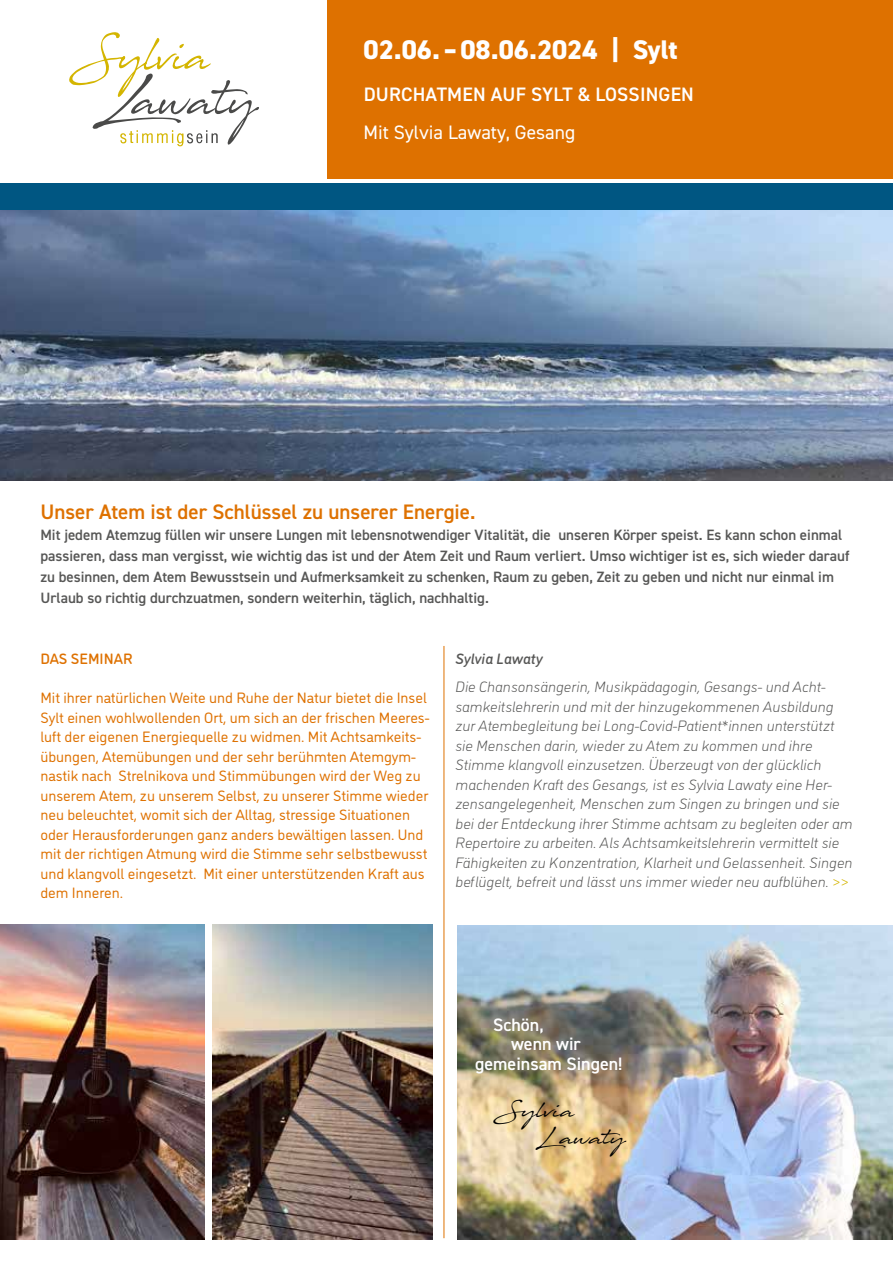
<style>
.page{position:relative;width:893px;height:1263px;background:#fff}
.page>*{position:absolute;margin:0;border:0;box-sizing:border-box;transform-origin:0 0}
.t1{font:800 27px "DIN2014";color:#fff}
.t2{font:600 21px "DIN2014";color:#de7100}
.t3{font:21px/27px "Javacom";color:#000}
.t4{font:600 19.5px "DIN2014";letter-spacing:.01em;color:#fff}
.t5{font:19.5px "DIN2014";color:#fff}
.t6{font:600 18px "DIN2014";color:#fff}
.t7{font:italic 300 15px/19.5px "DI Nosaur";color:#575756}
.t8{font:15px/19.5px "DI Nosaur";color:#de7100}
.t9{font:600 15px/21px "DIN2014";color:#575756}
.t10{font:italic 500 15px "DI Nosaur";color:#575756}
.t11{font:500 15px "DI Nosaur";color:#de7100}
.s1{font-style:normal;color:#d4b500}
</style>
<div class="page">
<div style="left:327px;top:0;width:566px;height:179px;background:#de7100"></div>
<div style="left:0;top:183px;width:893px;height:132px;background:#005682"></div>
<svg style="left:69px;top:32px;width:190px;height:114px"></svg>
<hr style="left:444px;top:646px;width:1px;height:592px;background:#de7100">
<img style="left:0;top:925px;width:204px;height:314px">
<img style="left:212px;top:925px;width:220px;height:314px">
<img style="left:0;top:210px;width:893px;height:270px">
<img style="left:457px;top:926px;width:436px;height:313px">
<h1 class="t1" style="left:364px;top:32px;width:316px">02.06.–08.06.2024 | Sylt</h1>
<h3 class="t4" style="left:364px;top:81px;width:332px">DURCHATMEN AUF SYLT &amp; LOSSINGEN</h3>
<h3 class="t5" style="left:364px;top:120px;width:213px">Mit Sylvia Lawaty, Gesang</h3>
<h2 class="t2" style="left:40px;top:497px;width:437px">Unser Atem ist der Schlüssel zu unserer Energie.</h2>
<p class="t9" style="left:40px;top:524px;width:811px">Mit jedem Atemzug füllen wir unsere Lungen mit lebensnotwendiger Vitalität, die unseren Körper speist. Es kann schon einmal passieren, dass man vergisst, wie wichtig das ist und der Atem Zeit und Raum verliert. Umso wichtiger ist es, sich wieder darauf zu besinnen, dem Atem Bewusstsein und Aufmerksamkeit zu schenken, Raum zu geben, Zeit zu geben und nicht nur einmal im Urlaub so richtig durchzuatmen, sondern weiterhin, täglich, nachhaltig.</p>
<p class="t11" style="left:40px;top:648px;width:94px">DAS SEMINAR</p>
<p class="t8" style="left:40px;top:687px;width:391px">Mit ihrer natürlichen Weite und Ruhe der Natur bietet die Insel Sylt einen wohlwollenden Ort, um sich an der frischen Meeres&shy;luft der eigenen Energiequelle zu widmen. Mit Achtsamkeits&shy;übungen, Atemübungen und der sehr berühmten Atemgym&shy;nastik nach Strelnikova und Stimmübungen wird der Weg zu unserem Atem, zu unserem Selbst, zu unserer Stimme wieder neu beleuchtet, womit sich der Alltag, stressige Situationen oder Herausforderungen ganz anders bewältigen lassen. Und mit der richtigen Atmung wird die Stimme sehr selbstbewusst und klangvoll eingesetzt. Mit einer unterstützenden Kraft aus dem Inneren.</p>
<p class="t10" style="left:455px;top:648px;width:89px">Sylvia Lawaty</p>
<p class="t7" style="left:455px;top:676px;width:399px">Die Chansonsängerin, Musikpädagogin, Gesangs- und Acht&shy;samkeitslehrerin und mit der hinzugekommenen Ausbildung zur Atembegleitung bei Long-Covid-Patient*innen unterstützt sie Menschen darin, wieder zu Atem zu kommen und ihre Stimme klangvoll einzusetzen. Überzeugt von der glücklich machenden Kraft des Gesangs, ist es Sylvia Lawaty eine Her&shy;zensangelegenheit, Menschen zum Singen zu bringen und sie bei der Entdeckung ihrer Stimme achtsam zu begleiten oder am Repertoire zu arbeiten. Als Achtsamkeitslehrerin vermittelt sie Fähigkeiten zu Konzentration, Klarheit und Gelassenheit. Singen beflügelt, befreit und lässt uns immer wieder neu aufblühen. <span class="s1">&gt;&gt;</span></p>
<p class="t6" style="left:493px;top:1012px;width:52px">Schön,</p>
<p class="t6" style="left:511px;top:1032px;width:71px">wenn wir</p>
<p class="t6" style="left:475px;top:1051px;width:149px">gemeinsam Singen!</p>
<h2 class="t3" style="left:537px;top:1095px;width:90px;text-indent:-44px">Sylvia<br>Lawaty</h2>
</div>
